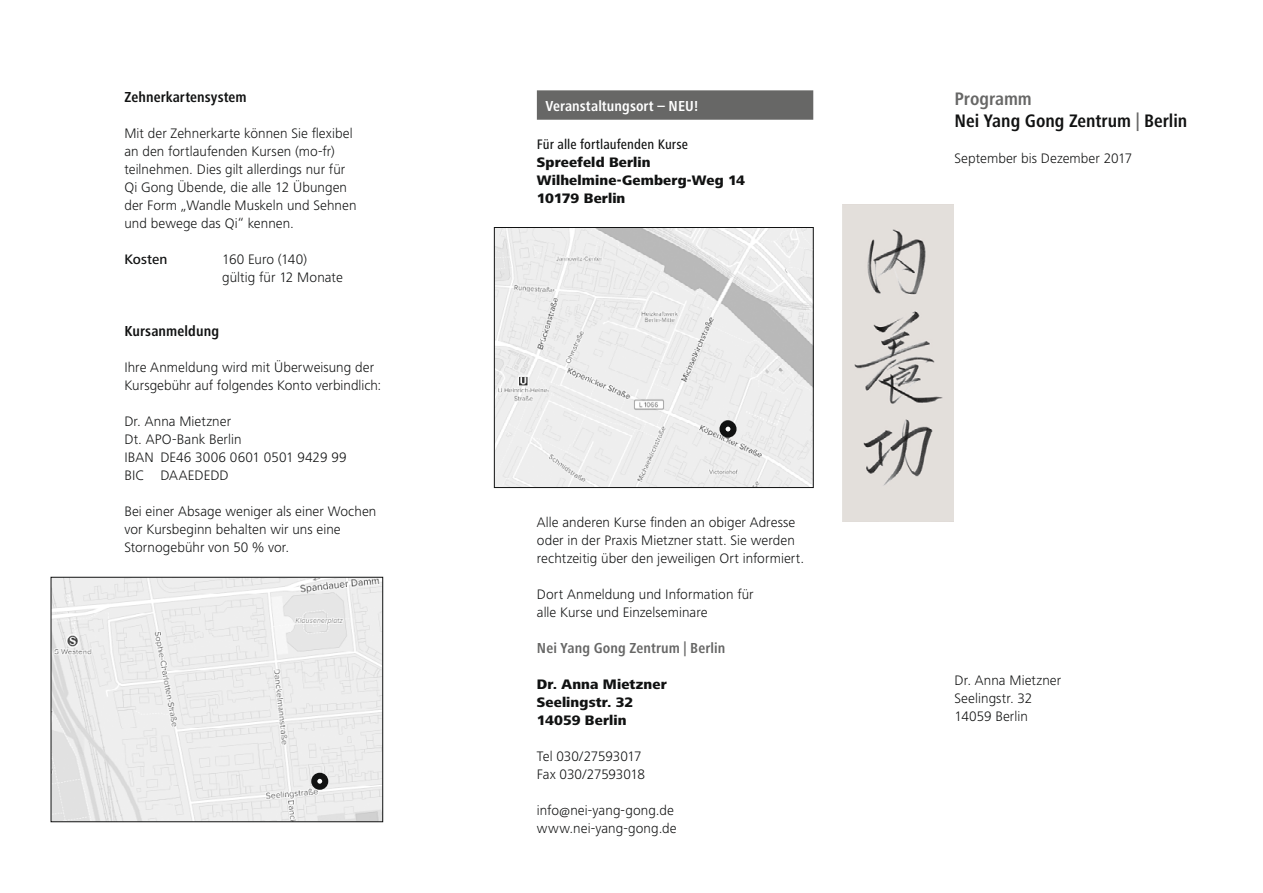
<style>
.page{position:relative;width:1263px;height:893px;background:#fff}
.page>*{position:absolute;margin:0;border:0;box-sizing:border-box;transform-origin:0 0}
.u2{font:700 condensed 18.75px "Frutiger Next LT";color:#111212}
.u3{font:700 condensed 18.75px "Frutiger Next LT";letter-spacing:-.005em;color:#676766}
.u2-2{font:700 condensed 15px "Frutiger Next LT";letter-spacing:.005em;color:#111212}
.u3-2{font:700 condensed 15px "Frutiger Next LT";letter-spacing:.005em;color:#676766}
.u2-3{font:700 condensed 15px "Frutiger Next LT";letter-spacing:.005em;color:#fff}
.t1{font:300 14.25px/18px "Frutiger Next LT";letter-spacing:.005em;color:#111212}
.t2{font:800 14.25px "Frutiger Next LT";letter-spacing:.01em;color:#111212}
.t3{font:300 14.25px "Frutiger Next LT";letter-spacing:-.02em;color:#111212}
.t4{font:500 condensed 14.25px "Frutiger Next LT";letter-spacing:.005em;color:#111212}
.t5{font:500 14.25px "Frutiger Next LT";letter-spacing:.005em;color:#111212}
.s1{color:#676766}
</style>
<div class="page">
<img style="left:842px;top:204px;width:112px;height:318px">
<div style="left:537px;top:90px;width:276px;height:30px;background:#676766"></div>
<img style="left:53px;top:579px;width:328px;height:241px">
<div style="left:51px;top:577px;width:332px;height:245px;border:1px solid #111212"></div>
<div style="left:314px;top:776px;width:11px;height:11px;background:#fff;border-radius:50%"></div>
<div style="left:311px;top:773px;width:17px;height:17px;border:6px solid #111212;border-radius:50%"></div>
<img style="left:496px;top:229px;width:315px;height:257px">
<div style="left:494px;top:227px;width:319px;height:261px;border:1px solid #111212"></div>
<div style="left:722px;top:424px;width:11px;height:11px;background:#fff;border-radius:50%"></div>
<div style="left:719px;top:421px;width:17px;height:17px;border:6px solid #111212;border-radius:50%"></div>
<p class="u2-2" style="left:124px;top:89px;width:124px">Zehnerkartensystem</p>
<p class="t1" style="left:124px;top:124px;width:234px">Mit der Zehnerkarte können Sie flexibel an den fortlaufenden Kursen (mo-fr) teilnehmen. Dies gilt allerdings nur für Qi Gong Übende, die alle 12 Übungen der Form „Wandle Muskeln und Sehnen und bewege das Qi“ kennen.</p>
<p class="t5" style="left:124px;top:251px;width:45px">Kosten</p>
<p class="t1" style="left:222px;top:250px;width:86px">160 Euro (140)</p>
<p class="t1" style="left:222px;top:268px;width:122px">gültig für 12 Monate</p>
<p class="u2-2" style="left:124px;top:323px;width:96px">Kursanmeldung</p>
<p class="t1" style="left:124px;top:358px;width:258px">Ihre Anmeldung wird mit Überweisung der<br>Kursgebühr auf folgendes Konto verbindlich:</p>
<p class="t1" style="left:124px;top:412px;width:108px">Dr. Anna Mietzner</p>
<p class="t1" style="left:124px;top:430px;width:224px">Dt. APO-Bank Berlin<br>IBAN DE46 3006 0601 0501 9429 99<br>BIC DAAEDEDD</p>
<p class="t1" style="left:124px;top:502px;width:253px">Bei einer Absage weniger als einer Wochen vor Kursbeginn behalten wir uns eine<br>Stornogebühr von 50 % vor.</p>
<p class="u2-3" style="left:545px;top:97px;width:154px">Veranstaltungsort – NEU!</p>
<p class="t4" style="left:537px;top:137px;width:153px">Für alle fortlaufenden Kurse</p>
<p class="t2" style="left:537px;top:154px;width:115px">Spreefeld Berlin</p>
<p class="t2" style="left:537px;top:172px;width:210px">Wilhelmine-Gemberg-Weg 14</p>
<p class="t2" style="left:537px;top:190px;width:90px">10179 Berlin</p>
<p class="t1" style="left:537px;top:514px;width:269px">Alle anderen Kurse finden an obiger Adresse oder in der Praxis Mietzner statt. Sie werden rechtzeitig über den jeweiligen Ort informiert.</p>
<p class="t1" style="left:537px;top:586px;width:218px">Dort Anmeldung und Information für alle Kurse und Einzelseminare</p>
<p class="u3-2" style="left:537px;top:640px;width:190px">Nei Yang Gong Zentrum | Berlin</p>
<p class="t2" style="left:537px;top:676px;width:131px">Dr. Anna Mietzner</p>
<p class="t2" style="left:537px;top:694px;width:98px">Seelingstr. 32</p>
<p class="t2" style="left:537px;top:712px;width:91px">14059 Berlin</p>
<p class="t3" style="left:537px;top:749px;width:106px">Tel 030/27593017</p>
<p class="t3" style="left:537px;top:767px;width:110px">Fax 030/27593018</p>
<p class="t1" style="left:537px;top:802px;width:139px">info@nei-yang-gong.de</p>
<p class="t1" style="left:537px;top:820px;width:141px">www.nei-yang-gong.de</p>
<p class="u3" style="left:954px;top:88px;width:79px">Programm</p>
<p class="u2" style="left:954px;top:111px;width:234px">Nei Yang Gong Zentrum <span class="s1">|</span> Berlin</p>
<p class="t1" style="left:954px;top:150px;width:179px">September bis Dezember 2017</p>
<p class="t1" style="left:954px;top:672px;width:108px">Dr. Anna Mietzner</p>
<p class="t1" style="left:954px;top:690px;width:79px">Seelingstr. 32</p>
<p class="t1" style="left:954px;top:708px;width:75px">14059 Berlin</p>
</div>
